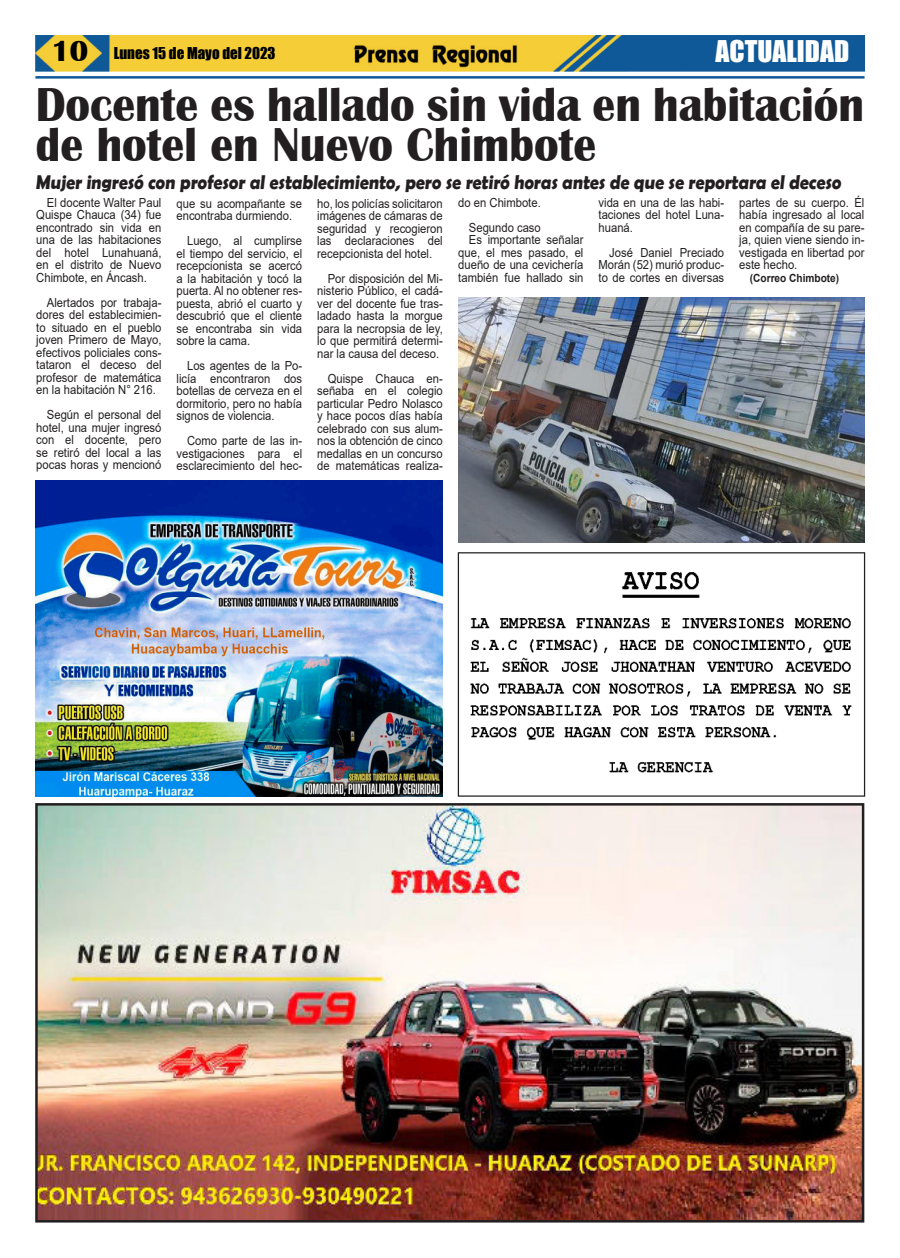
<style>
.page{position:relative;width:900px;height:1258px;background:#fff}
.page>*{position:absolute;margin:0;border:0;box-sizing:border-box;transform-origin:0 0}
.t1{font:700 49px/40px "Britannic";color:#231f20;scale:.93 1}
.t2{font:27.5px "Impact";color:#fff}
.t3{font:700 20px "Berlin Sans FB Demi";color:#231f20;scale:.9 1}
.t4{font:15px "Impact";color:#000}
.t5{font:12.5px/12.5px "Arial";color:#231f20;text-align:justify;scale:.9 1}
.t6{font:700 11.25px "Arial";color:#231f20;scale:.9 1}
.s1{font-family:"Britannic";font-weight:700;font-size:30px}
</style>
<div class="page">
<img style="left:35px;top:35px;width:830px;height:36px">
<hr style="left:35px;top:76px;width:830px;height:3px;background:#0f5998">
<img style="left:351px;top:41px;width:169px;height:27px">
<img style="left:38px;top:806px;width:823px;height:413px">
<div style="left:35px;top:803px;width:829px;height:419px;border:2px solid #231f20"></div>
<img style="left:470px;top:572px;width:382px;height:201px">
<div style="left:458px;top:552px;width:407px;height:245px;border:1px solid #231f20"></div>
<img style="left:36px;top:480px;width:406px;height:317px">
<img style="left:458px;top:298px;width:407px;height:244px">
<p class="t4" style="left:52px;top:47px;width:226px"><span class="s1">10</span> Lunes 15 de Mayo del 2023</p>
<h2 class="t2" style="left:716px;top:37px;width:135px">ACTUALIDAD</h2>
<h1 class="t1" style="left:36px;top:85px;width:892px">Docente es hallado sin vida en habitación de hotel en Nuevo Chimbote</h1>
<h3 class="t3" style="left:35px;top:173px;width:899px">Mujer ingresó con profesor al establecimiento, pero se retiró horas antes de que se reportara el deceso</h3>
<p class="t5" style="left:36px;top:197px;width:141px;text-indent:11px">El docente Walter Paul Quispe Chauca (34) fue encontrado sin vida en una de las habitaciones del hotel Lunahuaná, en el distrito de Nuevo Chimbote, en Áncash.</p>
<p class="t5" style="left:36px;top:297px;width:141px;text-indent:11px">Alertados por trabaja&shy;dores del establecimien&shy;to situado en el pueblo joven Primero de Mayo, efectivos policiales cons&shy;tataron el deceso del profesor de matemática en la habitación N° 216.</p>
<p class="t5" style="left:36px;top:410px;width:141px;text-indent:11px">Según el personal del hotel, una mujer ingresó con el docente, pero se retiró del local a las pocas horas y mencionó</p>
<p class="t5" style="left:739px;top:197px;width:141px">partes de su cuerpo. Él había ingresado al local en compañía de su pare&shy;ja, quien viene siendo in&shy;vestigada en libertad por este hecho.</p>
<p class="t6" style="left:750px;top:274px;width:101px">(Correo Chimbote)</p>
<p class="t5" style="left:458px;top:191px;width:93px;line-height:25px;text-align:right">do en Chimbote.<br>Segundo caso</p>
<p class="t5" style="left:458px;top:235px;width:141px;text-indent:11px">Es importante señalar que, el mes pasado, el dueño de una cevichería también fue hallado sin</p>
<p class="t5" style="left:599px;top:197px;width:141px">vida en una de las habi&shy;taciones del hotel Luna&shy;huaná.</p>
<p class="t5" style="left:599px;top:247px;width:141px;text-indent:11px">José Daniel Preciado Morán (52) murió produc&shy;to de cortes en diversas</p>
<p class="t5" style="left:317px;top:198px;width:141px">ho, los policías solicitaron imágenes de cámaras de seguridad y recogieron las declaraciones del recepcionista del hotel.</p>
<p class="t5" style="left:317px;top:273px;width:141px;text-indent:11px">Por disposición del Mi&shy;nisterio Público, el cadá&shy;ver del docente fue tras&shy;ladado hasta la morgue para la necropsia de ley, lo que permitirá determi&shy;nar la causa del deceso.</p>
<p class="t5" style="left:317px;top:373px;width:141px;text-indent:11px">Quispe Chauca en&shy;señaba en el colegio particular Pedro Nolasco y hace pocos días había celebrado con sus alum&shy;nos la obtención de cinco medallas en un concurso de matemáticas realiza-</p>
<p class="t5" style="left:177px;top:198px;width:141px">que su acompañante se encontraba durmiendo.</p>
<p class="t5" style="left:177px;top:236px;width:141px;text-indent:11px">Luego, al cumplirse el tiempo del servicio, el recepcionista se acercó a la habitación y tocó la puerta. Al no obtener res&shy;puesta, abrió el cuarto y descubrió que el cliente se encontraba sin vida sobre la cama.</p>
<p class="t5" style="left:177px;top:361px;width:141px;text-indent:11px">Los agentes de la Po&shy;licía encontraron dos botellas de cerveza en el dormitorio, pero no había signos de violencia.</p>
<p class="t5" style="left:177px;top:436px;width:141px;text-indent:11px">Como parte de las in&shy;vestigaciones para el esclarecimiento del hec-</p>
</div>
